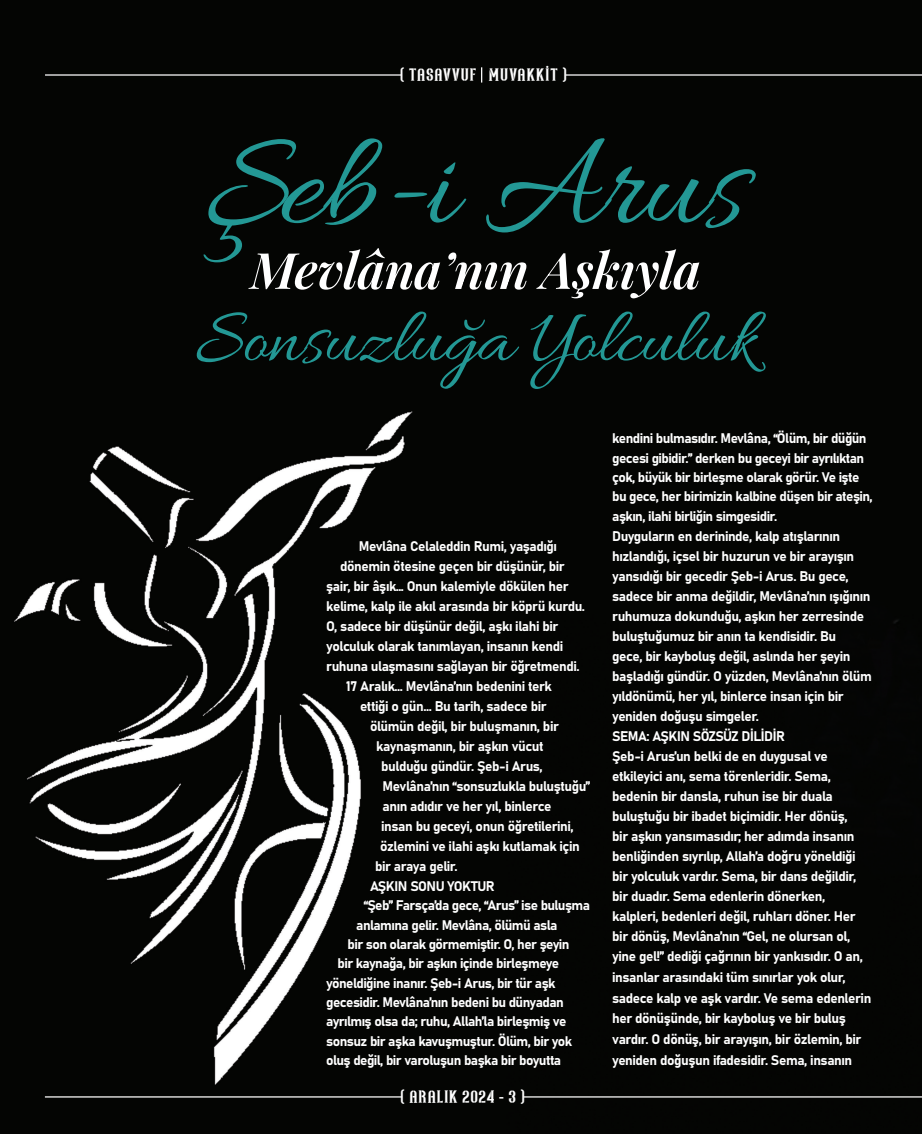
<style>
.page{position:relative;width:922px;height:1134px;background:#fff}
.page>*{position:absolute;margin:0;border:0;box-sizing:border-box;transform-origin:0 0}
.t1{font:137.75px "Allura";letter-spacing:-.01em;color:#239895}
.t2{font:79.25px "Allura";letter-spacing:-.01em;color:#239895}
.t3{font:italic 50.12px "Playfair Display";letter-spacing:-.01em;color:#fff}
.t4{font:13.75px/20.2px "Bahnschrift";letter-spacing:-.03em;color:#fff}
.t5{font:13.75px "Northash";letter-spacing:.08em;color:#fff}
</style>
<div class="page">
<div style="left:0;top:0;width:921px;height:1134px;background:#040503"></div>
<hr style="left:45px;top:74px;width:356px;height:2px;background:#fff">
<svg style="left:481px;top:67px;width:1px;height:16px"></svg>
<hr style="left:523px;top:1096px;width:398px;height:1px;background:#fff">
<hr style="left:45px;top:1096px;width:357px;height:1px;background:#fff">
<hr style="left:565px;top:74px;width:356px;height:2px;background:#fff">
<p class="t5" style="left:400px;top:64px;width:167px">( TASAVVUF MUVAKKİT )</p>
<p class="t1" style="left:206px;top:109px;width:540px">Şeb-i Arus</p>
<p class="t3" style="left:250px;top:231px;width:452px">Mevlâna’nın Aşkıyla</p>
<p class="t2" style="left:195px;top:295px;width:561px">Sonsuzluğa Yolculuk</p>
<p class="t4" style="left:358px;top:535px;width:200px">Mevlâna Celaleddin Rumi, yaşadığı</p>
<p class="t4" style="left:340px;top:555px;width:226px">dönemin ötesine geçen bir düşünür, bir</p>
<p class="t4" style="left:326px;top:575px;width:244px">şair, bir âşık… Onun kalemiyle dökülen her</p>
<p class="t4" style="left:326px;top:595px;width:260px">kelime, kalp ile akıl arasında bir köprü kurdu.</p>
<p class="t4" style="left:326px;top:615px;width:233px">O, sadece bir düşünür değil, aşkı ilahi bir</p>
<p class="t4" style="left:326px;top:635px;width:238px">yolculuk olarak tanımlayan, insanın kendi</p>
<p class="t4" style="left:326px;top:655px;width:255px">ruhuna ulaşmasını sağlayan bir öğretmendi.</p>
<p class="t4" style="left:346px;top:675px;width:207px">17 Aralık... Mevlâna’nın bedenini terk</p>
<p class="t4" style="left:360px;top:695px;width:188px">ettiği o gün... Bu tarih, sadece bir</p>
<p class="t4" style="left:370px;top:715px;width:190px">ölümün değil, bir buluşmanın, bir</p>
<p class="t4" style="left:376px;top:735px;width:169px">kaynaşmanın, bir aşkın vücut</p>
<p class="t4" style="left:381px;top:755px;width:163px">bulduğu gündür. Şeb-i Arus,</p>
<p class="t4" style="left:382px;top:775px;width:209px">Mevlâna’nın “sonsuzlukla buluştuğu”</p>
<p class="t4" style="left:382px;top:795px;width:170px">anın adıdır ve her yıl, binlerce</p>
<p class="t4" style="left:381px;top:815px;width:194px">insan bu geceyi, onun öğretilerini,</p>
<p class="t4" style="left:380px;top:835px;width:201px">özlemini ve ilahi aşkı kutlamak için</p>
<p class="t4" style="left:375px;top:855px;width:84px">bir araya gelir.</p>
<p class="t4" style="left:370px;top:875px;width:126px">AŞKIN SONU YOKTUR</p>
<p class="t4" style="left:363px;top:894px;width:228px">“Şeb” Farsça’da gece, “Arus” ise buluşma</p>
<p class="t4" style="left:356px;top:914px;width:203px">anlamına gelir. Mevlâna, ölümü asla</p>
<p class="t4" style="left:347px;top:933px;width:223px">bir son olarak görmemiştir. O, her şeyin</p>
<p class="t4" style="left:337px;top:952px;width:223px">bir kaynağa, bir aşkın içinde birleşmeye</p>
<p class="t4" style="left:326px;top:972px;width:231px">yöneldiğine inanır. Şeb-i Arus, bir tür aşk</p>
<p class="t4" style="left:326px;top:991px;width:239px">gecesidir. Mevlâna’nın bedeni bu dünyadan</p>
<p class="t4" style="left:326px;top:1010px;width:241px">ayrılmış olsa da; ruhu, Allah’la birleşmiş ve</p>
<p class="t4" style="left:326px;top:1030px;width:247px">sonsuz bir aşka kavuşmuştur. Ölüm, bir yok</p>
<p class="t4" style="left:326px;top:1049px;width:236px">oluş değil, bir varoluşun başka bir boyutta</p>
<p class="t5" style="left:400px;top:1086px;width:125px">( ARALIK 2024 - 3 )</p>
<p class="t4" style="left:612px;top:428px;width:262px;line-height:19.4px">kendini bulmasıdır. Mevlâna, “Ölüm, bir düğün gecesi gibidir.” derken bu geceyi bir ayrılıktan çok, büyük bir birleşme olarak görür. Ve işte bu gece, her birimizin kalbine düşen bir ateşin, aşkın, ilahi birliğin simgesidir.</p>
<p class="t4" style="left:612px;top:525px;width:261px">Duyguların en derininde, kalp atışlarının hızlandığı, içsel bir huzurun ve bir arayışın yansıdığı bir gecedir Şeb-i Arus. Bu gece, sadece bir anma değildir, Mevlâna’nın ışığının ruhumuza dokunduğu, aşkın her zerresinde buluştuğumuz bir anın ta kendisidir. Bu<br>gece, bir kayboluş değil, aslında her şeyin başladığı gündür. O yüzden, Mevlâna’nın ölüm yıldönümü, her yıl, binlerce insan için bir yeniden doğuşu simgeler.</p>
<p class="t4" style="left:612px;top:725px;width:174px">SEMA: AŞKIN SÖZSÜZ DİLİDİR</p>
<p class="t4" style="left:612px;top:745px;width:260px">Şeb-i Arus’un belki de en duygusal ve etkileyici anı, sema törenleridir. Sema, bedenin bir dansla, ruhun ise bir duala buluştuğu bir ibadet biçimidir. Her dönüş,<br>bir aşkın yansımasıdır; her adımda insanın benliğinden sıyrılıp, Allah’a doğru yöneldiği bir yolculuk vardır. Sema, bir dans değildir, bir duadır. Sema edenlerin dönerken, kalpleri, bedenleri değil, ruhları döner. Her bir dönüş, Mevlâna’nın “Gel, ne olursan ol, yine gel!” dediği çağrının bir yankısıdır. O an, insanlar arasındaki tüm sınırlar yok olur, sadece kalp ve aşk vardır. Ve sema edenlerin her dönüşünde, bir kayboluş ve bir buluş vardır. O dönüş, bir arayışın, bir özlemin, bir yeniden doğuşun ifadesidir. Sema, insanın</p>
</div>
